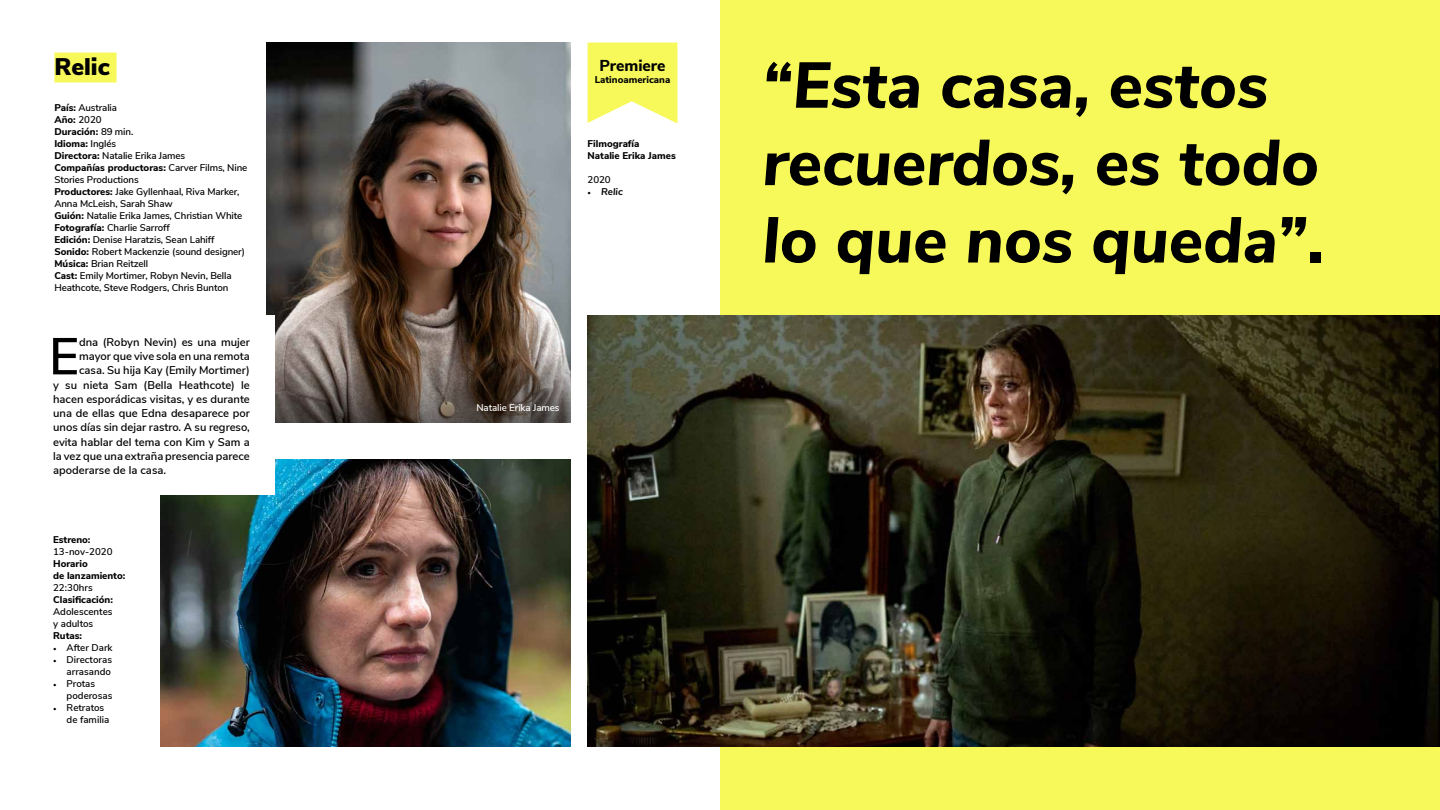
<style>
.page{position:relative;width:1440px;height:810px;background:#fff}
.page>*{position:absolute;margin:0;border:0;box-sizing:border-box;transform-origin:0 0}
.t1{font:italic 800 64.5px/77.4px "Nunito Sans";color:#000}
.t2{font:600 51.68px "Nunito Sans";color:#000}
.t3{font:900 24px "Nunito Sans";color:#000}
.t4{font:800 15.75px "Nunito Sans";color:#000}
.t5{font:600 11.25px "Nunito Sans";color:#000}
.t6{font:600 9.75px/12px "Nunito Sans";letter-spacing:-.01em;color:#000}
.t7{font:800 9.75px/12px "Nunito Sans";color:#000}
.t8{font:600 9.75px "Nunito Sans";letter-spacing:-.01em;color:#fff}
.t9{font:italic 700 9.75px "Nunito Sans";color:#000}
.s1{font-weight:800}
.s2{font-family:"Minion Pro";font-weight:400;font-size:9px}
.s3{font-family:"Minion Pro";font-weight:400;font-style:normal;font-size:9px}
.s4{font-style:normal}
</style>
<div class="page">
<div style="left:54px;top:52px;width:63px;height:30px;background:#f7f95b"></div>
<img style="left:160px;top:459px;width:411px;height:288px">
<img style="left:267px;top:43px;width:304px;height:312px">
<svg style="left:588px;top:43px;width:89px;height:80px;background:#f8f971"></svg>
<svg style="left:275px;top:355px;width:296px;height:68px;background:#5b4e46"></svg>
<div style="left:0;top:315px;width:274px;height:180px;background:#fff"></div>
<div style="left:720px;top:0;width:720px;height:810px;background:#f7f95b"></div>
<img style="left:588px;top:315px;width:852px;height:432px">
<h3 class="t3" style="left:54px;top:49px;width:57px">Relic</h3>
<p class="t6" style="left:54px;top:101px;width:194px"><span class="s1">País:</span> Australia<br><span class="s1">Año:</span> 2020<br><span class="s1">Duración:</span> 89 min.<br><span class="s1">Idioma:</span> Inglés<br><span class="s1">Directora:</span> Natalie Erika James<br><span class="s1">Compañías productoras:</span> Carver Films, Nine<br>Stories Productions<br><span class="s1">Productores:</span> Jake Gyllenhaal, Riva Marker,<br>Anna McLeish, Sarah Shaw<br><span class="s1">Guión:</span> Natalie Erika James, Christian White<br><span class="s1">Fotografía:</span> Charlie Sarroff<br><span class="s1">Edición:</span> Denise Haratzis, Sean Lahiff<br><span class="s1">Sonido:</span> Robert Mackenzie (sound designer)<br><span class="s1">Música:</span> Brian Reitzell<br><span class="s1">Cast:</span> Emily Mortimer, Robyn Nevin, Bella<br>Heathcote, Steve Rodgers, Chris Bunton</p>
<h2 class="t2" style="left:49px;top:319px;width:32px">E</h2>
<p class="t5" style="left:79px;top:334px;width:172px">dna (Robyn Nevin) es una mujer</p>
<p class="t5" style="left:79px;top:348px;width:172px">mayor que vive sola en una remota</p>
<p class="t5" style="left:79px;top:362px;width:172px">casa. Su hija Kay (Emily Mortimer)</p>
<p class="t5" style="left:53px;top:377px;width:198px">y su nieta Sam (Bella Heathcote) le</p>
<p class="t5" style="left:53px;top:391px;width:198px">hacen esporádicas visitas, y es durante</p>
<p class="t5" style="left:53px;top:405px;width:198px">una de ellas que Edna desaparece por</p>
<p class="t5" style="left:53px;top:419px;width:198px">unos días sin dejar rastro. A su regreso,</p>
<p class="t5" style="left:53px;top:434px;width:198px">evita hablar del tema con Kim y Sam a</p>
<p class="t5" style="left:53px;top:448px;width:198px">la vez que una extraña presencia parece</p>
<p class="t5" style="left:53px;top:462px;width:114px">apoderarse de la casa.</p>
<p class="t7" style="left:53px;top:533px;width:39px">Estreno:</p>
<p class="t6" style="left:53px;top:545px;width:61px">13-nov-2020</p>
<p class="t7" style="left:53px;top:557px;width:74px">Horario<br>de lanzamiento:</p>
<p class="t6" style="left:53px;top:581px;width:41px">22:30hrs</p>
<p class="t7" style="left:53px;top:593px;width:61px">Clasificación:</p>
<p class="t6" style="left:53px;top:605px;width:61px">Adolescentes y adultos</p>
<p class="t7" style="left:53px;top:629px;width:30px">Rutas:</p>
<p class="t6" style="left:53px;top:641px;width:61px"><span class="s2">•</span> After Dark</p>
<p class="t6" style="left:53px;top:653px;width:60px;text-align:right"><span class="s2">•</span> Directoras arrasando</p>
<p class="t6" style="left:67px;top:677px;width:47px;text-indent:-14px"><span class="s2">•</span> Protas poderosas</p>
<p class="t6" style="left:67px;top:701px;width:44px;text-indent:-14px"><span class="s2">•</span> Retratos de familia</p>
<h3 class="t4" style="left:600px;top:54px;width:68px">Premiere</h3>
<p class="t7" style="left:595px;top:73px;width:77px">Latinoamericana</p>
<p class="t7" style="left:588px;top:137px;width:90px">Filmografía<br>Natalie Erika James</p>
<p class="t6" style="left:588px;top:173px;width:25px">2020</p>
<p class="t9" style="left:588px;top:184px;width:37px"><span class="s3">•</span> Relic</p>
<p class="t8" style="left:477px;top:400px;width:85px">Natalie Erika James</p>
<h1 class="t1" style="left:763px;top:43px;width:563px">“Esta casa, estos recuerdos, es todo lo que nos queda”<span class="s4">.</span></h1>
</div>
